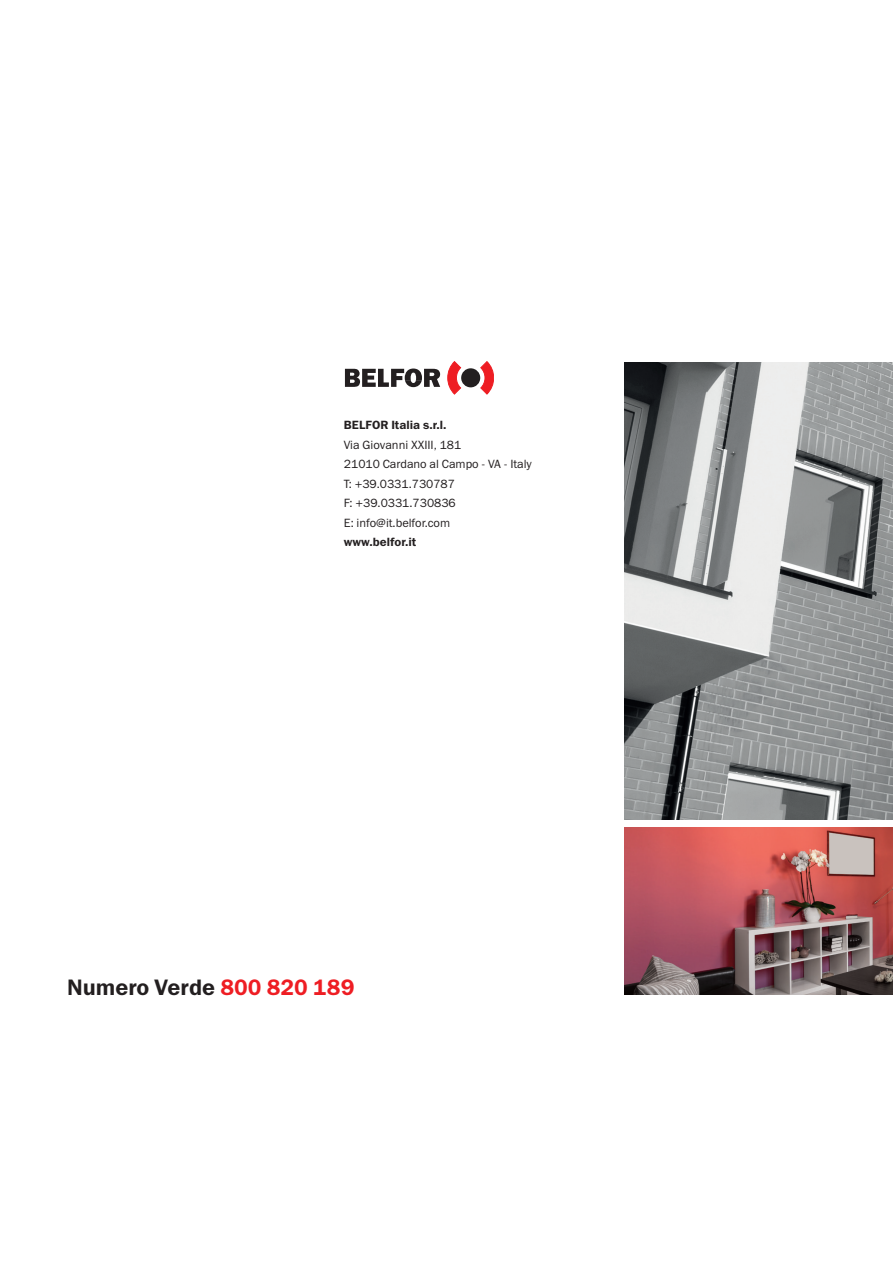
<style>
.page{position:relative;width:893px;height:1263px;background:#fff}
.page>*{position:absolute;margin:0;border:0;box-sizing:border-box;transform-origin:0 0}
.t1{font:22.5px "Franklin Gothic Demi ITC";color:#231f20}
.t2{font:12px/19.5px "Franklin Gothic Book ITC";color:#231f20}
.t3{font:12px "Franklin Gothic Demi ITC";color:#231f20}
.s1{color:#ee1d23}
</style>
<div class="page">
<img style="left:624px;top:827px;width:269px;height:168px">
<img style="left:624px;top:363px;width:269px;height:456px">
<svg style="left:345px;top:368px;width:95px;height:19px"></svg>
<div style="left:461px;top:368px;width:19px;height:19px;background:#231f20;border-radius:50%"></div>
<svg style="left:447px;top:361px;width:14px;height:33px"></svg>
<svg style="left:480px;top:361px;width:14px;height:33px"></svg>
<p class="t3" style="left:344px;top:418px;width:104px">BELFOR Italia s.r.l.</p>
<p class="t2" style="left:344px;top:434px;width:189px">Via Giovanni XXIII, 181<br>21010 Cardano al Campo - VA - Italy<br>T: +39.0331.730787<br>F: +39.0331.730836<br>E: info@it.belfor.com</p>
<p class="t3" style="left:344px;top:535px;width:74px">www.belfor.it</p>
<h1 class="t1" style="left:67px;top:973px;width:289px">Numero Verde <span class="s1">800 820 189</span></h1>
</div>
